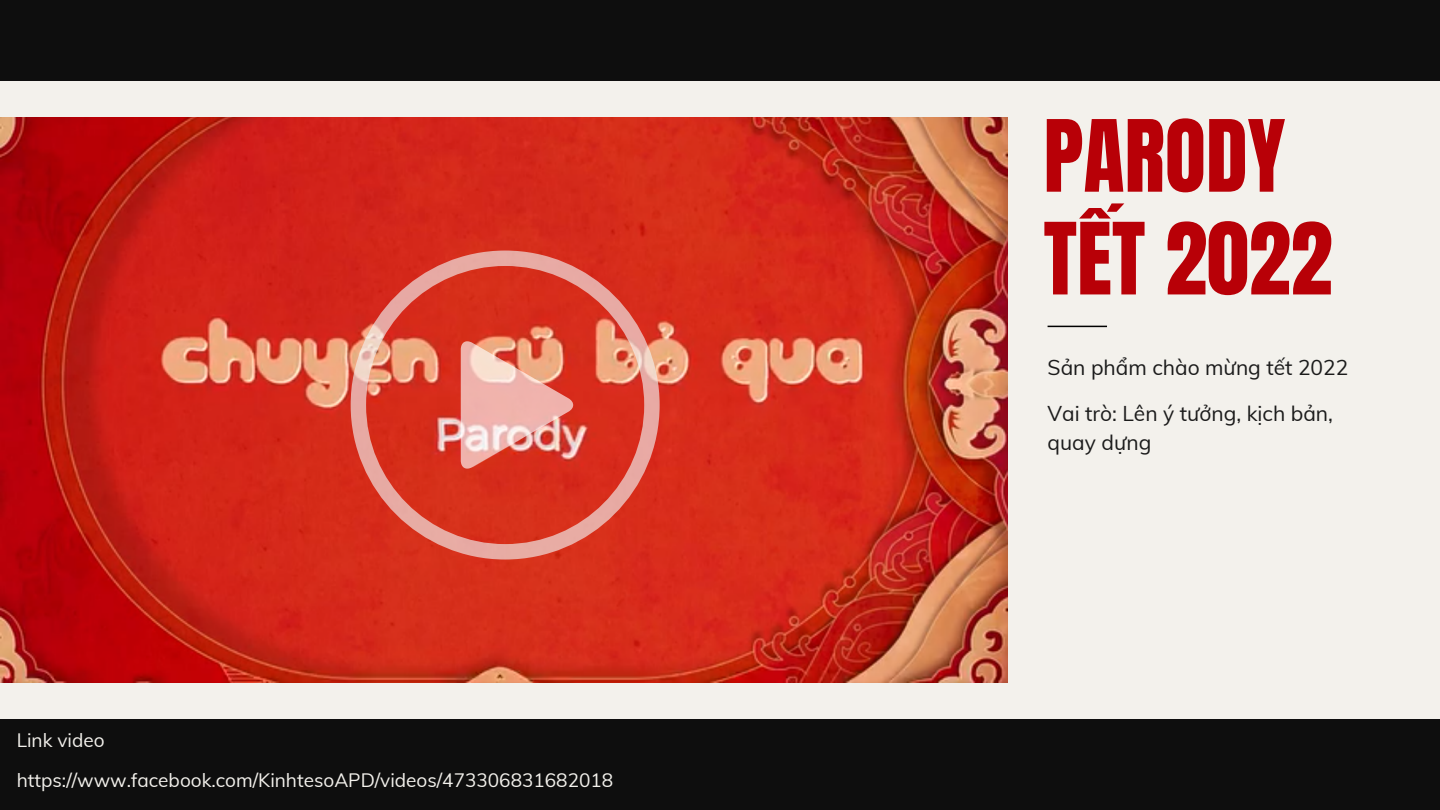
<style>
.page{position:relative;width:1440px;height:810px;background:#f3f1ec}
.page>*{position:absolute;margin:0;border:0;box-sizing:border-box;transform-origin:0 0}
.t1{font:84.6px/102.8px "Anton";color:#b80007}
.t2{font:21px/29.2px "Muli";color:#1b1b1b}
.t3{font:19px "Muli";color:#f3f1ec}
</style>
<div class="page">
<img style="left:0;top:118px;width:1007px;height:565px">
<div style="left:0;top:719px;width:1440px;height:91px;background:#0e0e0e"></div>
<div style="left:0;top:0;width:1440px;height:81px;background:#0e0e0e"></div>
<svg style="left:351px;top:251px;width:309px;height:309px;background:#db4c3b"></svg>
<svg style="left:461px;top:339px;width:114px;height:132px;background:#e89789"></svg>
<hr style="left:1048px;top:326px;width:59px;height:1px;background:#000">
<p class="t3" style="left:17px;top:728px;width:89px">Link video</p>
<h1 class="t3" style="left:17px;top:767px;width:598px">https://www.facebook.com/KinhtesoAPD/videos/473306831682018</h1>
<p class="t1" style="left:1044px;top:106px;width:290px">PARODY<br>TẾT 2022</p>
<p class="t2" style="left:1048px;top:352px;width:302px">Sản phẩm chào mừng tết 2022</p>
<p class="t2" style="left:1048px;top:398px;width:287px">Vai trò: Lên ý tưởng, kịch bản, quay dựng</p>
</div>
